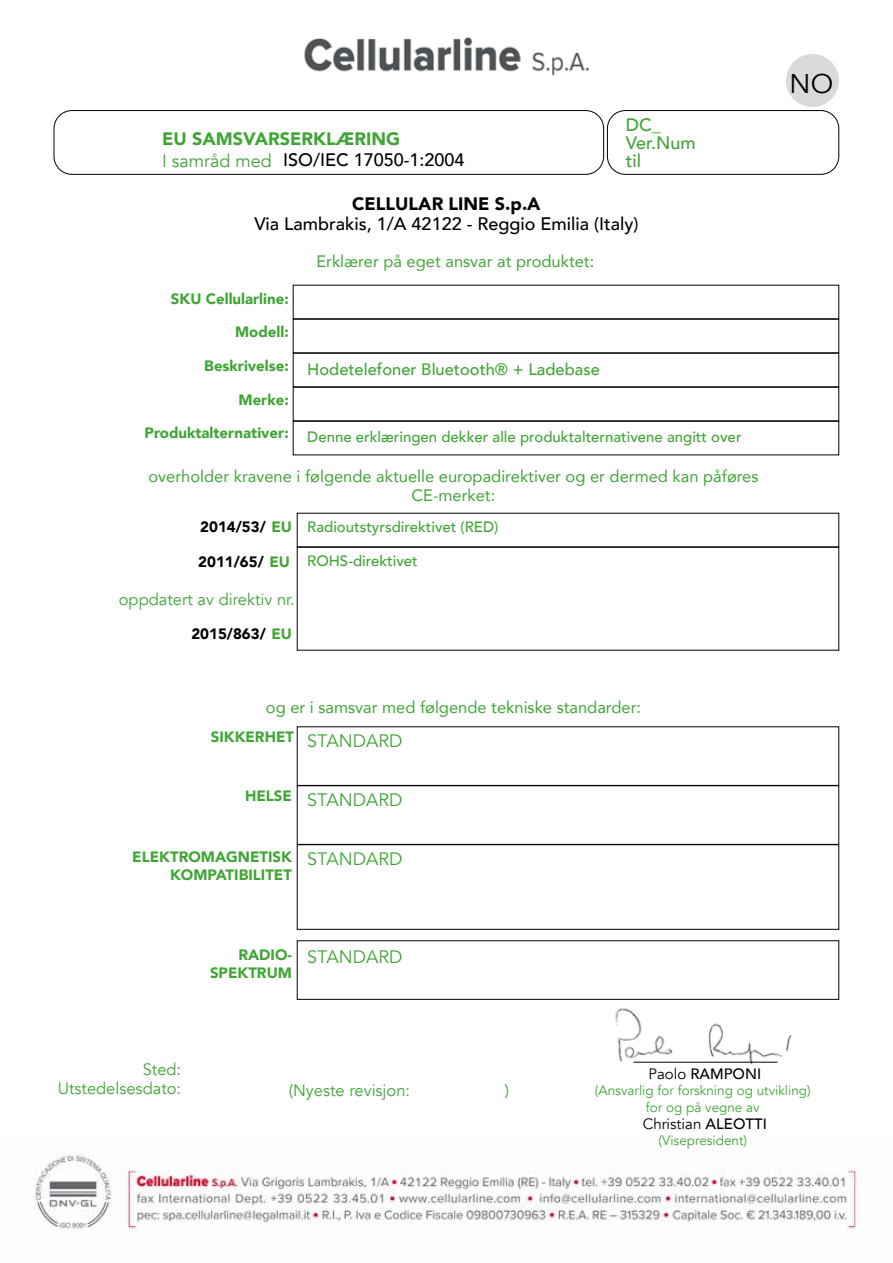
<style>
.page{position:relative;width:893px;height:1263px;background:#fff}
.page>*{position:absolute;margin:0;border:0;box-sizing:border-box;transform-origin:0 0}
.t1{font:27px "Avenir";color:#000}
.t2{font:500 18px "Avenir";color:#000}
.t3{font:18px "Avenir";color:#3fa535}
.t4{font:900 18px "Avenir";color:#3fa535}
.t5{font:900 18px "Avenir";color:#000}
.t6{font:500 18px/18px "Avenir";color:#3fa535}
.t7{font:16.5px/19.5px "Avenir";color:#3fa535;text-align:center}
.t8{font:16.5px/19.5px "Avenir";color:#3fa535;text-align:right}
.t9{font:500 16.5px "Avenir";color:#3fa535}
.t10{font:900 15px/18px "Avenir";color:#3fa535;text-align:right}
.t11{font:500 15px "Avenir";color:#3fa535}
.t12{font:900 15px "Avenir";color:#000}
.t13{font:15px "Avenir";color:#000}
.t14{font:500 15px "Avenir";color:#000}
.t15{font:13.5px/16.5px "Avenir";color:#3fa535;text-align:center}
.s1{color:#3fa535}
.s2{font-weight:400}
.s3{font-weight:500}
</style>
<div class="page">
<img style="left:53px;top:37px;width:787px;height:92px">
<img style="left:35px;top:1152px;width:827px;height:83px">
<div style="left:786px;top:54px;width:53px;height:53px;background:#dadada;border-radius:50%"></div>
<div style="left:54px;top:110px;width:550px;height:65px;border:1px solid #000;border-radius:18px"></div>
<img style="left:609px;top:999px;width:190px;height:66px">
<div style="left:607px;top:110px;width:232px;height:65px;border:1px solid #000;border-radius:18px"></div>
<div style="left:293px;top:285px;width:546px;height:34px;border:1px solid #000"></div>
<div style="left:293px;top:319px;width:546px;height:34px;border:1px solid #000"></div>
<div style="left:297px;top:547px;width:542px;height:103px;border:1px solid #000"></div>
<div style="left:293px;top:353px;width:546px;height:34px;border:1px solid #000"></div>
<div style="left:297px;top:785px;width:542px;height:59px;border:1px solid #000"></div>
<div style="left:297px;top:844px;width:542px;height:85px;border:1px solid #000"></div>
<div style="left:293px;top:387px;width:546px;height:34px;border:1px solid #000"></div>
<div style="left:293px;top:421px;width:546px;height:34px;border:1px solid #000"></div>
<hr style="left:634px;top:1062px;width:143px;height:1px;background:#000">
<p class="t6" style="left:626px;top:114px;width:72px">DC_<br>Ver.Num til</p>
<p class="t4" style="left:162px;top:124px;width:240px">EU SAMSVARSERKLÆRING</p>
<p class="t3" style="left:162px;top:150px;width:111px">I samråd med</p>
<p class="t2" style="left:283px;top:144px;width:183px">ISO/IEC 17050-1:2004</p>
<p class="t5" style="left:352px;top:189px;width:190px">CELLULAR LINE S.p.A</p>
<p class="t2" style="left:255px;top:208px;width:385px">Via Lambrakis, 1/A 42122 - Reggio Emilia (Italy)</p>
<p class="t7" style="left:316px;top:251px;width:279px">Erklærer på eget ansvar at produktet:</p>
<p class="t10" style="left:171px;top:289px;width:119px">SKU Cellularline:</p>
<p class="t10" style="left:235px;top:323px;width:55px">Modell:</p>
<p class="t10" style="left:204px;top:356px;width:86px">Beskrivelse:</p>
<p class="t10" style="left:238px;top:390px;width:52px">Merke:</p>
<p class="t10" style="left:145px;top:424px;width:146px">Produktalternativer:</p>
<p class="t7" style="left:148px;top:466px;width:611px">overholder kravene i følgende aktuelle europadirektiver og er dermed kan påføres<br>CE-merket:</p>
<p class="t9" style="left:307px;top:355px;width:294px">Hodetelefoner Bluetooth® + Ladebase</p>
<p class="t11" style="left:307px;top:423px;width:436px">Denne erklæringen dekker alle produktalternativene angitt over</p>
<p class="t12" style="left:200px;top:514px;width:93px">2014/53/ <span class="s1">EU</span></p>
<p class="t12" style="left:198px;top:549px;width:93px">2011/65/ <span class="s1">EU</span></p>
<p class="t8" style="left:119px;top:589px;width:177px">oppdatert av direktiv nr.</p>
<p class="t12" style="left:191px;top:621px;width:102px">2015/863/ <span class="s1">EU</span></p>
<p class="t11" style="left:307px;top:513px;width:193px">Radioutstyrsdirektivet (RED)</p>
<p class="t11" style="left:307px;top:547px;width:112px">ROHS-direktivet</p>
<p class="t7" style="left:266px;top:697px;width:377px">og er i samsvar med følgende tekniske standarder:</p>
<p class="t10" style="left:211px;top:727px;width:85px">SIKKERHET</p>
<p class="t3" style="left:307px;top:730px;width:97px">STANDARD</p>
<p class="t10" style="left:245px;top:786px;width:48px">HELSE</p>
<p class="t3" style="left:307px;top:789px;width:97px">STANDARD</p>
<p class="t10" style="left:132px;top:847px;width:161px">ELEKTROMAGNETISK<br>KOMPATIBILITET</p>
<p class="t3" style="left:307px;top:848px;width:97px">STANDARD</p>
<p class="t10" style="left:210px;top:945px;width:83px">RADIO-<br>SPEKTRUM</p>
<p class="t3" style="left:307px;top:946px;width:97px">STANDARD</p>
<h1 class="t1" style="left:790px;top:68px;width:45px">NO</h1>
<p class="t8" style="left:58px;top:1059px;width:125px">Sted:<br>Utstedelsesdato:</p>
<p class="t8" style="left:289px;top:1081px;width:123px">(Nyeste revisjon:</p>
<p class="t8" style="left:505px;top:1081px;width:6px">)</p>
<p class="t14" style="left:648px;top:1061px;width:114px"><span class="s2">Paolo</span> RAMPONI</p>
<p class="t13" style="left:643px;top:1115px;width:126px">Christian <span class="s3">ALEOTTI</span></p>
<p class="t15" style="left:595px;top:1083px;width:217px">(Ansvarlig for forskning og utvikling) for og på vegne av</p>
<p class="t15" style="left:659px;top:1133px;width:90px">(Visepresident)</p>
</div>
